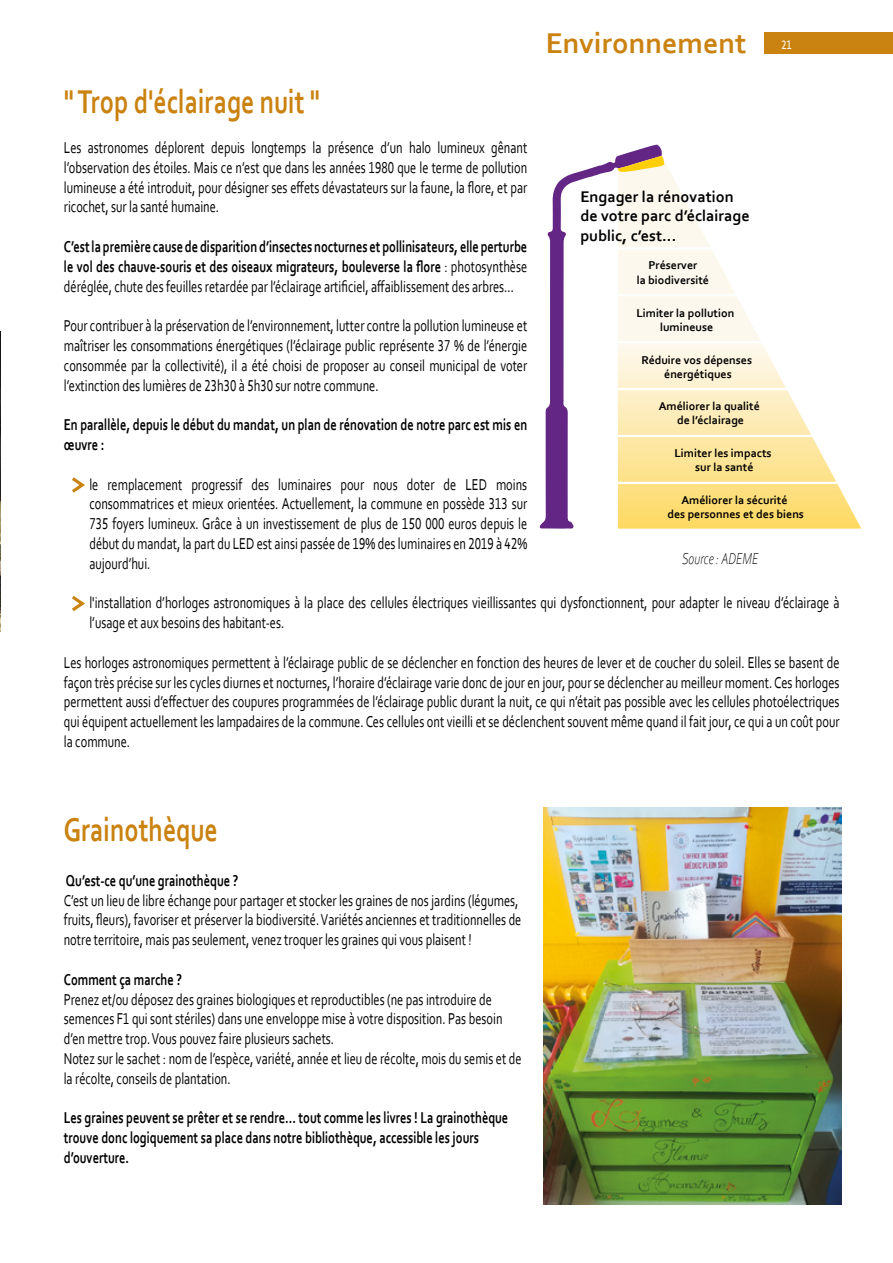
<style>
.page{position:relative;width:893px;height:1263px;background:#fff}
.page>*{position:absolute;margin:0;border:0;box-sizing:border-box;transform-origin:0 0}
.t1{font:700 34.5px "Corbel";color:#ca8210;scale:.75 1}
.t2{font:700 30px "Corbel";color:#ca8210}
.t3{font:16.5px/19.8px "Corbel";color:#000;text-align:justify;scale:.75 1}
.t4{font:700 16.5px/19.8px "Corbel";color:#000;scale:.75 1}
.t5{font:italic 300 16.5px "Corbel";color:#000;scale:.75 1}
.t6{font:700 16.2px/19.4px "Corbel";color:#000}
.t7{font:700 12px/14.4px "Corbel";color:#000;text-align:center}
.s1{font-weight:400;font-size:16.5px;color:#fff}
.s2{font-weight:400}
</style>
<div class="page">
<div style="left:765px;top:32px;width:128px;height:22px;background:#ca8210"></div>
<img style="left:0;top:332px;width:1px;height:299px">
<svg style="left:72px;top:477px;width:13px;height:16px"></svg>
<svg style="left:539px;top:145px;width:123px;height:384px"></svg>
<svg style="left:618px;top:156px;width:243px;height:373px"></svg>
<svg style="left:72px;top:596px;width:13px;height:16px"></svg>
<img style="left:544px;top:808px;width:298px;height:396px">
<h2 class="t2" style="left:546px;top:24px;width:247px">Environnement <span class="s1">21</span></h2>
<h1 class="t1" style="left:64px;top:80px;width:343px">" Trop d'éclairage nuit "</h1>
<p class="t3" style="left:64px;top:137px;width:619px">Les astronomes déplorent depuis longtemps la présence d’un halo lumineux gênant l’observation des étoiles. Mais ce n’est que dans les années 1980 que le terme de pollution lumineuse a été introduit, pour désigner ses effets dévastateurs sur la faune, la flore, et par ricochet, sur la santé humaine.</p>
<p class="t4" style="left:64px;top:236px;width:619px;text-align:justify">C’est la première cause de disparition d’insectes nocturnes et pollinisateurs, elle perturbe le vol des chauve-souris et des oiseaux migrateurs, bouleverse la flore <span class="s2">: photosynthèse déréglée, chute des feuilles retardée par l’éclairage artificiel, affaiblissement des arbres…</span></p>
<p class="t3" style="left:64px;top:315px;width:619px">Pour contribuer à la préservation de l’environnement, lutter contre la pollution lumineuse et maîtriser les consommations énergétiques (l’éclairage public représente 37 % de l’énergie consommée par la collectivité), il a été choisi de proposer au conseil municipal de voter l’extinction des lumières de 23h30 à 5h30 sur notre commune.</p>
<p class="t4" style="left:64px;top:414px;width:619px">En parallèle, depuis le début du mandat, un plan de rénovation de notre parc est mis en œuvre :</p>
<p class="t3" style="left:89px;top:474px;width:585px">le remplacement progressif des luminaires pour nous doter de LED moins consommatrices et mieux orientées. Actuellement, la commune en possède 313 sur 735 foyers lumineux. Grâce à un investissement de plus de 150 000 euros depuis le début du mandat, la part du LED est ainsi passée de 19% des luminaires en 2019 à 42% aujourd’hui.</p>
<p class="t3" style="left:89px;top:593px;width:1002px">l'installation d’horloges astronomiques à la place des cellules électriques vieillissantes qui dysfonctionnent, pour adapter le niveau d’éclairage à l’usage et aux besoins des habitant-es.</p>
<p class="t3" style="left:64px;top:652px;width:1036px">Les horloges astronomiques permettent à l’éclairage public de se déclencher en fonction des heures de lever et de coucher du soleil. Elles se basent de façon très précise sur les cycles diurnes et nocturnes, l’horaire d’éclairage varie donc de jour en jour, pour se déclencher au meilleur moment. Ces horloges permettent aussi d’effectuer des coupures programmées de l’éclairage public durant la nuit, ce qui n’était pas possible avec les cellules photoélectriques qui équipent actuellement les lampadaires de la commune. Ces cellules ont vieilli et se déclenchent souvent même quand il fait jour, ce qui a un coût pour la commune.</p>
<p class="t6" style="left:580px;top:186px;width:171px">Engager la rénovation de votre parc d’éclairage public, c’est...</p>
<p class="t7" style="left:637px;top:258px;width:74px">Préserver<br>la biodiversité</p>
<p class="t7" style="left:636px;top:305px;width:99px">Limiter la pollution lumineuse</p>
<p class="t7" style="left:641px;top:353px;width:112px">Réduire vos dépenses énergétiques</p>
<p class="t7" style="left:659px;top:399px;width:103px">Améliorer la qualité de l’éclairage</p>
<p class="t7" style="left:674px;top:445px;width:99px">Limiter les impacts sur la santé</p>
<p class="t7" style="left:667px;top:492px;width:138px">Améliorer la sécurité<br>des personnes et des biens</p>
<p class="t5" style="left:682px;top:548px;width:103px">Source : ADEME</p>
<h1 class="t1" style="left:64px;top:808px;width:207px">Grainothèque</h1>
<p class="t4" style="left:66px;top:870px;width:231px">Qu’est-ce qu’une grainothèque ?</p>
<p class="t3" style="left:64px;top:890px;width:612px;text-align:left">C’est un lieu de libre échange pour partager et stocker les graines de nos jardins (légumes, fruits, fleurs), favoriser et préserver la biodiversité. Variétés anciennes et traditionnelles de notre territoire, mais pas seulement, venez troquer les graines qui vous plaisent !</p>
<p class="t4" style="left:64px;top:969px;width:159px">Comment ça marche ?</p>
<p class="t3" style="left:64px;top:989px;width:612px;text-align:left">Prenez et/ou déposez des graines biologiques et reproductibles (ne pas introduire de semences F1 qui sont stériles) dans une enveloppe mise à votre disposition. Pas besoin d’en mettre trop. Vous pouvez faire plusieurs sachets.<br>Notez sur le sachet : nom de l’espèce, variété, année et lieu de récolte, mois du semis et de la récolte, conseils de plantation.</p>
<p class="t4" style="left:64px;top:1107px;width:594px">Les graines peuvent se prêter et se rendre… tout comme les livres ! La grainothèque trouve donc logiquement sa place dans notre bibliothèque, accessible les jours d’ouverture.</p>
</div>
